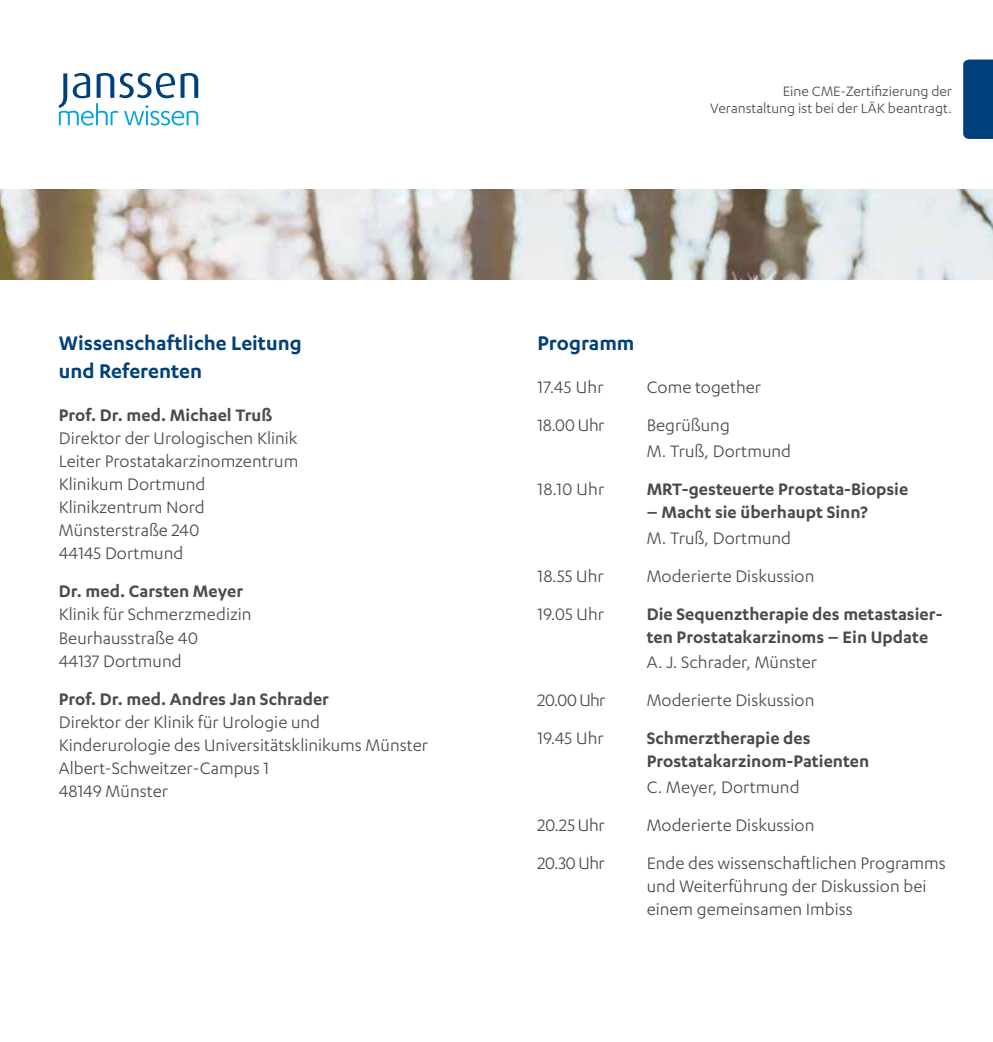
<style>
.page{position:relative;width:993px;height:1042px;background:#fff}
.page>*{position:absolute;margin:0;border:0;box-sizing:border-box;transform-origin:0 0}
.t1{font:600 22.75px/27.3px "Karbon";color:#00417b}
.t2{font:19.25px/23.1px "Karbon";color:#4a4a49}
.t3{font:600 19.25px/23.1px "Karbon";color:#4a4a49}
.t4{font:15.75px/17.5px "Karbon";color:#4a4a49;text-align:right}
</style>
<div class="page">
<img style="left:0;top:190px;width:992px;height:89px">
<svg style="left:59px;top:73px;width:139px;height:52px"></svg>
<div style="left:963px;top:60px;width:29px;height:79px;background:#00417b"></div>
<p class="t1" style="left:59px;top:329px;width:244px">Wissenschaftliche Leitung und Referenten</p>
<p class="t3" style="left:59px;top:402px;width:215px">Prof. Dr. med. Michael Truß</p>
<p class="t2" style="left:59px;top:426px;width:241px">Direktor der Urologischen Klinik<br>Leiter Prostatakarzinomzentrum<br>Klinikum Dortmund<br>Klinikzentrum Nord<br>Münsterstraße 240<br>44145 Dortmund</p>
<p class="t3" style="left:59px;top:579px;width:186px">Dr. med. Carsten Meyer</p>
<p class="t2" style="left:59px;top:602px;width:194px">Klinik für Schmerzmedizin<br>Beurhausstraße 40<br>44137 Dortmund</p>
<p class="t3" style="left:59px;top:686px;width:272px">Prof. Dr. med. Andres Jan Schrader</p>
<p class="t2" style="left:59px;top:710px;width:371px">Direktor der Klinik für Urologie und Kinderurologie des Universitätsklinikums Münster Albert-Schweitzer-Campus 1<br>48149 Münster</p>
<p class="t4" style="left:710px;top:82px;width:243px">Eine CME-Zertifizierung der<br>Veranstaltung ist bei der LÄK beantragt.</p>
<p class="t1" style="left:537px;top:329px;width:99px">Programm</p>
<p class="t2" style="left:537px;top:375px;width:68px">17.45 Uhr</p>
<p class="t2" style="left:646px;top:375px;width:116px">Come together</p>
<p class="t2" style="left:537px;top:413px;width:69px">18.00 Uhr</p>
<p class="t2" style="left:646px;top:412px;width:146px;line-height:25.6px">Begrüßung<br>M. Truß, Dortmund</p>
<p class="t2" style="left:537px;top:477px;width:68px">18.10 Uhr</p>
<p class="t3" style="left:646px;top:477px;width:263px">MRT-gesteuerte Prostata-Biopsie</p>
<p class="t3" style="left:646px;top:500px;width:223px">– Macht sie überhaupt Sinn?</p>
<p class="t2" style="left:646px;top:526px;width:146px">M. Truß, Dortmund</p>
<p class="t2" style="left:537px;top:564px;width:68px">18.55 Uhr</p>
<p class="t2" style="left:646px;top:564px;width:169px">Moderierte Diskussion</p>
<p class="t2" style="left:537px;top:602px;width:68px">19.05 Uhr</p>
<p class="t3" style="left:646px;top:601px;width:297px">Die Sequenztherapie des metastasier&shy;ten Prostatakarzinoms – Ein Update</p>
<p class="t2" style="left:646px;top:650px;width:172px">A. J. Schrader, Münster</p>
<p class="t2" style="left:537px;top:688px;width:69px">20.00 Uhr</p>
<p class="t2" style="left:646px;top:688px;width:169px">Moderierte Diskussion</p>
<p class="t2" style="left:537px;top:726px;width:68px">19.45 Uhr</p>
<p class="t3" style="left:646px;top:726px;width:224px">Schmerztherapie des<br>Prostatakarzinom-Patienten</p>
<p class="t2" style="left:646px;top:775px;width:154px">C. Meyer, Dortmund</p>
<p class="t2" style="left:537px;top:813px;width:69px">20.25 Uhr</p>
<p class="t2" style="left:646px;top:813px;width:169px">Moderierte Diskussion</p>
<p class="t2" style="left:537px;top:851px;width:69px">20.30 Uhr</p>
<p class="t2" style="left:646px;top:851px;width:300px">Ende des wissenschaftlichen Programms und Weiterführung der Diskussion bei einem gemeinsamen Imbiss</p>
</div>
